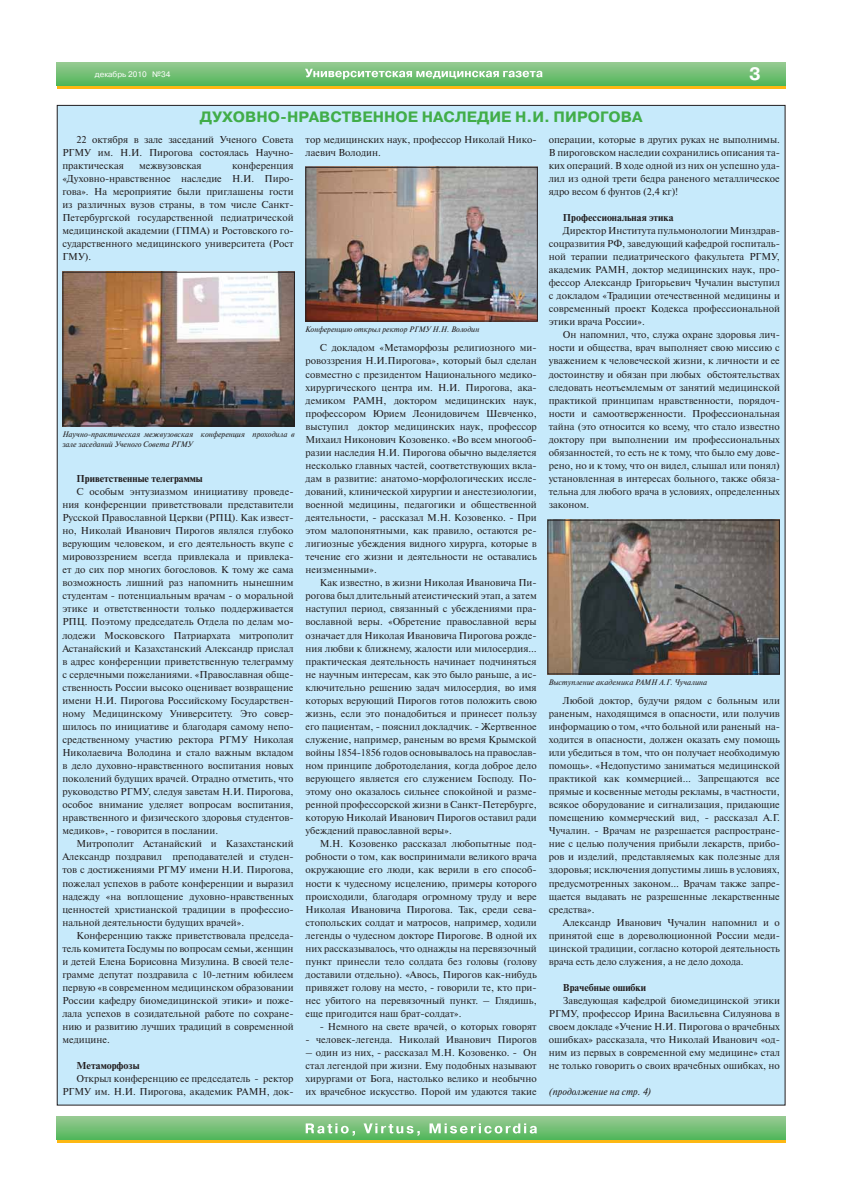
<style>
.page{position:relative;width:848px;height:1202px;background:#fff}
.page>*{position:absolute;margin:0;border:0;box-sizing:border-box;transform-origin:0 0}
.t1{font:700 18px "Pragmatica C";color:#fff}
.t2{font:700 15px "Pragmatica C";color:#41ad49}
.t3{font:10px/13.1px "Newton C";color:#231f20;text-align:justify}
.t4{font:700 10px "Newton C";color:#231f20}
.t5{font:italic 10px "Newton C";color:#231f20}
.t6{font:italic 8px/9.6px "Newton C";color:#231f20}
.t7{font:8px "Pragmatica C";color:#fff}
</style>
<div class="page">
<div style="left:57px;top:1120px;width:728px;height:23px;background:#fdb813"></div>
<svg style="left:57px;top:1117px;width:728px;height:23px;background:#73c076"></svg>
<svg style="left:306px;top:1123px;width:49px;height:13px"></svg>
<svg style="left:363px;top:1123px;width:57px;height:13px"></svg>
<svg style="left:429px;top:1123px;width:108px;height:10px"></svg>
<div style="left:57px;top:66px;width:728px;height:22px;background:linear-gradient(to right,#fdb813,#fdb813)"></div>
<svg style="left:57px;top:62px;width:728px;height:23px;background:#74c077"></svg>
<svg style="left:305px;top:69px;width:237px;height:10px"></svg>
<div style="left:57px;top:105px;width:728px;height:1000px;background:#c7eafb"></div>
<img style="left:64px;top:274px;width:229px;height:150px">
<div style="left:62px;top:272px;width:233px;height:154px;border:1px solid #231f20"></div>
<img style="left:307px;top:169px;width:229px;height:151px">
<div style="left:305px;top:167px;width:233px;height:155px;border:1px solid #231f20"></div>
<img style="left:549px;top:522px;width:229px;height:150px">
<div style="left:547px;top:520px;width:233px;height:154px;border:1px solid #231f20"></div>
<p class="t7" style="left:95px;top:72px;width:77px">декабрь 2010 №34</p>
<h1 class="t1" style="left:749px;top:67px;width:13px">3</h1>
<h2 class="t2" style="left:200px;top:111px;width:444px">ДУХОВНО-НРАВСТВЕННОЕ НАСЛЕДИЕ Н.И. ПИРОГОВА</h2>
<p class="t3" style="left:62px;top:134px;width:233px;text-indent:14px">22 октября в зале заседаний Ученого Совета РГМУ им. Н.И. Пирогова состоялась Научно&shy;практическая</p>
<p class="t3" style="left:62px;top:160px;width:233px;text-indent:170px">конференция «Духовно-нравственное наследие Н.И. Пиро&shy;гова». На мероприятие были приглашены гости из различных вузов страны, в том числе Санкт-Петербургской государственной педиатрической медицинской академии (ГПМА) и Ростовского го&shy;сударственного медицинского университета (Рост ГМУ).</p>
<p class="t3" style="left:139px;top:160px;width:64px">межвузовская</p>
<p class="t3" style="left:305px;top:134px;width:233px">тор медицинских наук, профессор Николай Нико&shy;лаевич Володин.</p>
<p class="t6" style="left:62px;top:430px;width:234px">Научно-практическая межвузовская конференция проходила в зале заседаний Ученого Совета РГМУ</p>
<p class="t4" style="left:77px;top:475px;width:128px">Приветственные телеграммы</p>
<p class="t3" style="left:62px;top:486px;width:233px;text-indent:14px">С особым энтузиазмом инициативу проведе&shy;ния конференции приветствовали представители Русской Православной Церкви (РПЦ). Как извест&shy;но, Николай Иванович Пирогов являлся глубоко верующим человеком, и его деятельность вкупе с мировоззрением всегда привлекала и привлека&shy;ет до сих пор многих богословов. К тому же сама возможность лишний раз напомнить нынешним студентам - потенциальным врачам - о моральной этике и ответственности только поддерживается РПЦ. Поэтому председатель Отдела по делам мо&shy;лодежи Московского Патриархата митрополит Астанайский и Казахстанский Александр прислал в адрес конференции приветственную телеграмму с сердечными пожеланиями. «Православная обще&shy;ственность России высоко оценивает возвращение имени Н.И. Пирогова Российскому Государствен&shy;ному Медицинскому Университету. Это совер&shy;шилось по инициативе и благодаря самому непо&shy;средственному участию ректора РГМУ Николая Николаевича Володина и стало важным вкладом в дело духовно-нравственного воспитания новых поколений будущих врачей. Отрадно отметить, что руководство PГМУ, следуя заветам Н.И. Пирогова, особое внимание уделяет вопросам воспитания, нравственного и физического здоровья студентов&shy;медиков», - говорится в послании.</p>
<p class="t3" style="left:62px;top:838px;width:233px;text-indent:14px">Митрополит Астанайский и Казахстанский Александр поздравил преподавателей и студен&shy;тов с достижениями РГМУ имени Н.И. Пирогова, пожелал успехов в работе конференции и выразил надежду «на воплощение духовно-нравственных ценностей христианской традиции в профессио&shy;нальной деятельности будущих врачей».</p>
<p class="t3" style="left:62px;top:930px;width:233px;text-indent:14px">Конференцию также приветствовала председа&shy;тель комитета Госдумы по вопросам семьи, женщин и детей Елена Борисовна Мизулина. В своей теле&shy;грамме депутат поздравила с 10-летним юбилеем первую «в современном медицинском образовании России кафедру биомедицинской этики» и поже&shy;лала успехов в созидательной работе по сохране&shy;нию и развитию лучших традиций в современной медицине.</p>
<p class="t4" style="left:77px;top:1062px;width:64px">Метаморфозы</p>
<p class="t3" style="left:62px;top:1073px;width:233px;text-align:right">Открыл конференцию ее председатель - ректор<br>РГМУ им. Н.И. Пирогова, академик РАМН, док-</p>
<p class="t6" style="left:305px;top:325px;width:176px">Конференцию открыл ректор РГМУ Н.Н. Володин</p>
<p class="t3" style="left:305px;top:342px;width:233px;text-indent:14px">С докладом «Метаморфозы религиозного ми&shy;ровоззрения Н.И.Пирогова», который был сделан совместно с президентом Национального медико&shy;хирургического центра им. Н.И. Пирогова, ака&shy;демиком РАМН, доктором медицинских наук, профессором Юрием Леонидовичем Шевченко, выступил доктор медицинских наук, профессор Михаил Никонович Козовенко. «Во всем многооб&shy;разии наследия Н.И. Пирогова обычно выделяется несколько главных частей, соответствующих вкла&shy;дам в развитие: анатомо-морфологических иссле&shy;дований, клинической хирургии и анестезиологии, военной медицины, педагогики и общественной деятельности, - рассказал М.Н. Козовенко. - При этом малопонятными, как правило, остаются ре&shy;лигиозные убеждения видного хирурга, которые в течение его жизни и деятельности не оставались неизменными».</p>
<p class="t3" style="left:305px;top:577px;width:233px;text-indent:14px">Как известно, в жизни Николая Ивановича Пи&shy;рогова был длительный атеистический этап, а затем наступил период, связанный с убеждениями пра&shy;вославной веры. «Обретение православной веры означает для Николая Ивановича Пирогова рожде&shy;ния любви к ближнему, жалости или милосердия… практическая деятельность начинает подчиняться не научным интересам, как это было раньше, а ис&shy;ключительно решению задач милосердия, во имя которых верующий Пирогов готов положить свою жизнь, если это понадобиться и принесет пользу его пациентам, - пояснил докладчик. - Жертвенное служение, например, раненым во время Крымской войны 1854-1856 годов основывалось на православ&shy;ном принципе добротоделания, когда доброе дело верующего является его служением Господу. По&shy;этому оно оказалось сильнее спокойной и разме&shy;ренной профессорской жизни в Санкт-Петербурге, которую Николай Иванович Пирогов оставил ради убеждений православной веры».</p>
<p class="t3" style="left:305px;top:838px;width:233px;text-indent:14px">М.Н. Козовенко рассказал любопытные под&shy;робности о том, как воспринимали великого врача окружающие его люди, как верили в его способ&shy;ности к чудесному исцелению, примеры которого происходили, благодаря огромному труду и вере Николая Ивановича Пирогова. Так, среди сева&shy;стопольских солдат и матросов, например, ходили легенды о чудесном докторе Пирогове. В одной их них рассказывалось, что однажды на перевязочный пункт принесли тело солдата без головы (голову доставили отдельно). «Авось, Пирогов как-нибудь привяжет голову на место, - говорили те, кто при&shy;нес убитого на перевязочный пункт. – Глядишь, еще пригодится наш брат-солдат».</p>
<p class="t3" style="left:320px;top:1021px;width:218px">- Немного на свете врачей, о которых говорят</p>
<p class="t3" style="left:305px;top:1034px;width:233px">- человек-легенда. Николай Иванович Пирогов</p>
<p class="t3" style="left:305px;top:1047px;width:233px">– один из них, - рассказал М.Н. Козовенко. - Он стал легендой при жизни. Ему подобных называют хирургами от Бога, настолько велико и необычно их врачебное искусство. Порой им удаются такие</p>
<p class="t3" style="left:548px;top:134px;width:233px">операции, которые в других руках не выполнимы.<br>В пироговском наследии сохранились описания та&shy;ких операций. В ходе одной из них он успешно уда&shy;лил из одной трети бедра раненого металлическое ядро весом 6 фунтов (2,4 кг)!</p>
<p class="t4" style="left:563px;top:214px;width:112px">Профессиональная этика</p>
<p class="t3" style="left:548px;top:225px;width:233px;text-indent:14px">Директор Института пульмонологии Минздрав&shy;соцразвития РФ, заведующий кафедрой госпиталь&shy;ной терапии педиатрического факультета РГМУ, академик РАМН, доктор медицинских наук, про&shy;фессор Александр Григорьевич Чучалин выступил с докладом «Традиции отечественной медицины и современный проект Кодекса профессиональной этики врача России».</p>
<p class="t3" style="left:548px;top:329px;width:233px;text-indent:14px">Он напомнил, что, служа охране здоровья лич&shy;ности и общества, врач выполняет свою миссию с уважением к человеческой жизни, к личности и ее достоинству и обязан при любых обстоятельствах следовать неотъемлемым от занятий медицинской практикой принципам нравственности, порядоч&shy;ности и самоотверженности. Профессиональная тайна (это относится ко всему, что стало известно доктору при выполнении им профессиональных обязанностей, то есть не к тому, что было ему дове&shy;рено, но и к тому, что он видел, слышал или понял) установленная в интересах больного, также обяза&shy;тельна для любого врача в условиях, определенных законом.</p>
<p class="t6" style="left:548px;top:678px;width:160px">Выступление академика РАМН А.Г. Чучалина</p>
<p class="t3" style="left:548px;top:695px;width:233px;text-indent:14px">Любой доктор, будучи рядом с больным или раненым, находящимся в опасности, или получив информацию о том, «что больной или раненый на&shy;ходится в опасности, должен оказать ему помощь или убедиться в том, что он получает необходимую помощь». «Недопустимо заниматься медицинской практикой как коммерцией… Запрещаются все прямые и косвенные методы рекламы, в частности, всякое оборудование и сигнализация, придающие помещению коммерческий вид, - рассказал А.Г.<br>Чучалин. - Врачам не разрешается распростране&shy;ние с целью получения прибыли лекарств, прибо&shy;ров и изделий, представляемых как полезные для здоровья; исключения допустимы лишь в условиях, предусмотренных законом… Врачам также запре&shy;щается выдавать не разрешенные лекарственные средства».</p>
<p class="t3" style="left:548px;top:917px;width:233px;text-indent:14px">Александр Иванович Чучалин напомнил и о принятой еще в дореволюционной России меди&shy;цинской традиции, согласно которой деятельность врача есть дело служения, а не дело дохода.</p>
<p class="t4" style="left:563px;top:984px;width:85px">Врачебные ошибки</p>
<p class="t3" style="left:548px;top:995px;width:233px;text-indent:14px">Заведующая кафедрой биомедицинской этики РГМУ, профессор Ирина Васильевна Силуянова в своем докладе «Учение Н.И. Пирогова о врачебных ошибках» рассказала, что Николай Иванович «од&shy;ним из первых в современной ему медицине» стал не только говорить о своих врачебных ошибках, но</p>
<p class="t5" style="left:549px;top:1087px;width:103px">(продолжение на стр. 4)</p>
</div>
